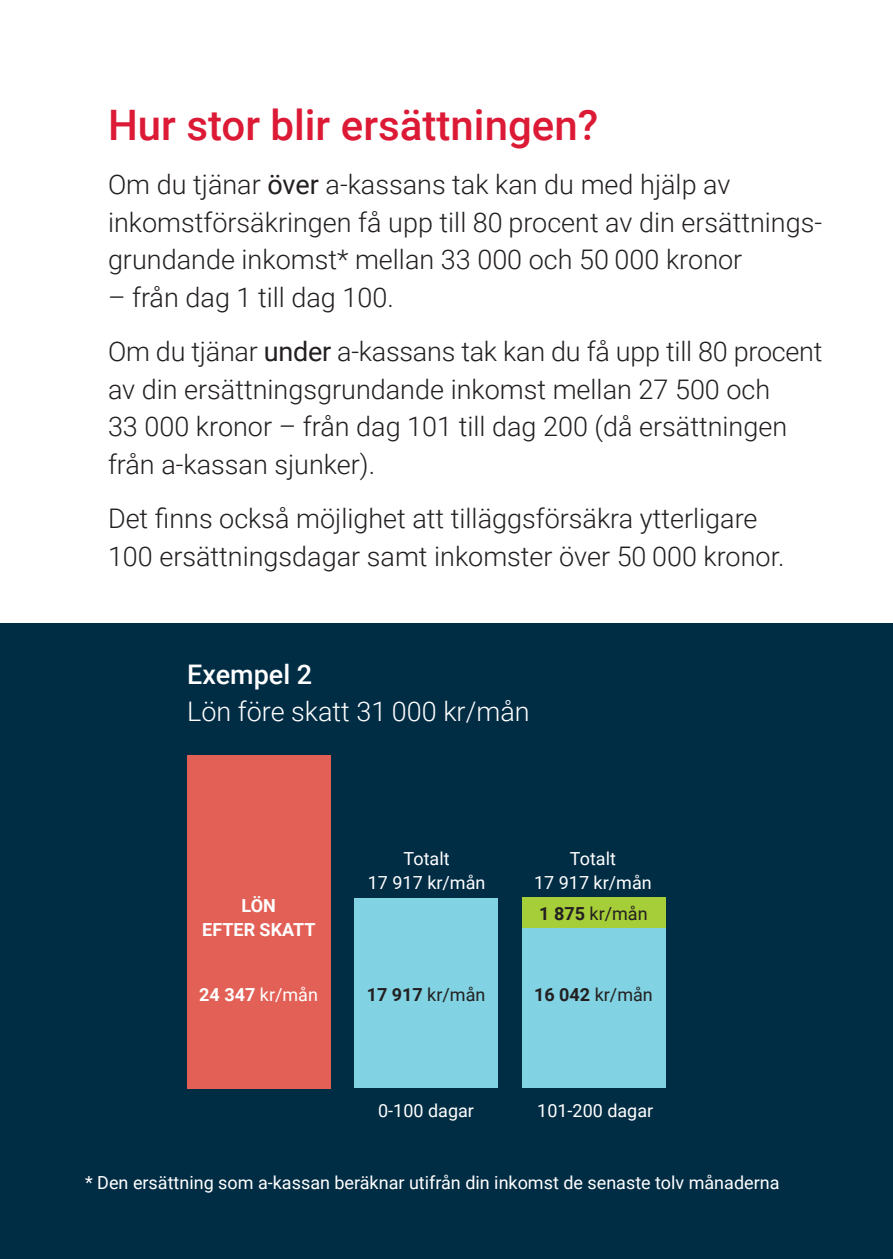
<style>
.page{position:relative;width:893px;height:1259px;background:#fff}
.page>*{position:absolute;margin:0;border:0;box-sizing:border-box;transform-origin:0 0}
.Rubrik_2{font:500 42px "Roboto";color:#dc1a36}
.Brödtext{font:300 27px/37.5px "Roboto";color:#231f20}
.Brödtext-2{font:300 27px/37.5px "Roboto";color:#fff}
.Fotnot{font:18px/24px "Roboto";color:#fff;text-align:center}
.Fotnot-2{font:18px "Roboto";color:#231f20}
.Fotnot-3{font:700 18px/24px "Roboto";color:#fff;text-align:center}
.s1{font-weight:400}
.s2{font-weight:500}
.s3{font-weight:700}
</style>
<div class="page">
<div style="left:0;top:623px;width:893px;height:636px;background:#002c44"></div>
<div style="left:187px;top:755px;width:143px;height:333px;background:#e26056"></div>
<div style="left:522px;top:928px;width:143px;height:160px;background:#81d2e2"></div>
<div style="left:354px;top:898px;width:144px;height:190px;background:#81d2e2"></div>
<div style="left:522px;top:897px;width:143px;height:31px;background:#a6ce39"></div>
<p class="Rubrik_2" style="left:108px;top:95px;width:492px">Hur stor blir ersättningen?</p>
<p class="Brödtext" style="left:108px;top:165px;width:716px">Om du tjänar <span class="s1">över</span> a-kassans tak kan du med hjälp av inkomstförsäkringen få upp till 80 procent av din ersättnings&shy;grundande inkomst* mellan 33 000 och 50 000 kronor</p>
<p class="Brödtext" style="left:108px;top:277px;width:287px">– från dag 1 till dag 100.</p>
<p class="Brödtext" style="left:108px;top:332px;width:716px">Om du tjänar <span class="s1">under</span> a-kassans tak kan du få upp till 80 procent av din ersättningsgrundande inkomst mellan 27 500 och<br>33 000 kronor – från dag 101 till dag 200 (då ersättningen från a-kassan sjunker).</p>
<p class="Brödtext" style="left:108px;top:499px;width:678px">Det finns också möjlighet att tilläggsförsäkra ytterligare<br>100 ersättningsdagar samt inkomster över 50 000 kronor.</p>
<p class="Brödtext-2" style="left:187px;top:654px;width:344px"><span class="s2">Exempel 2<br></span>Lön före skatt 31 000 kr/mån</p>
<p class="Fotnot-3" style="left:202px;top:893px;width:115px">LÖN<br>EFTER SKATT</p>
<p class="Fotnot" style="left:368px;top:845px;width:119px">Totalt<br>17 917 kr/mån</p>
<p class="Fotnot" style="left:534px;top:845px;width:119px">Totalt<br>17 917 kr/mån</p>
<p class="Fotnot-2" style="left:539px;top:900px;width:110px"><span class="s3">1 875</span> kr/mån</p>
<p class="Fotnot" style="left:199px;top:982px;width:120px"><span class="s3">24 347</span> kr/mån</p>
<p class="Fotnot-2" style="left:367px;top:981px;width:120px"><span class="s3">17 917</span> kr/mån</p>
<p class="Fotnot-2" style="left:534px;top:982px;width:120px"><span class="s3">16 042</span> kr/mån</p>
<p class="Fotnot" style="left:378px;top:1097px;width:97px">0-100 dagar</p>
<p class="Fotnot" style="left:537px;top:1097px;width:118px">101-200 dagar</p>
<p class="Fotnot" style="left:85px;top:1170px;width:696px">* Den ersättning som a-kassan beräknar utifrån din inkomst de senaste tolv månaderna</p>
</div>
